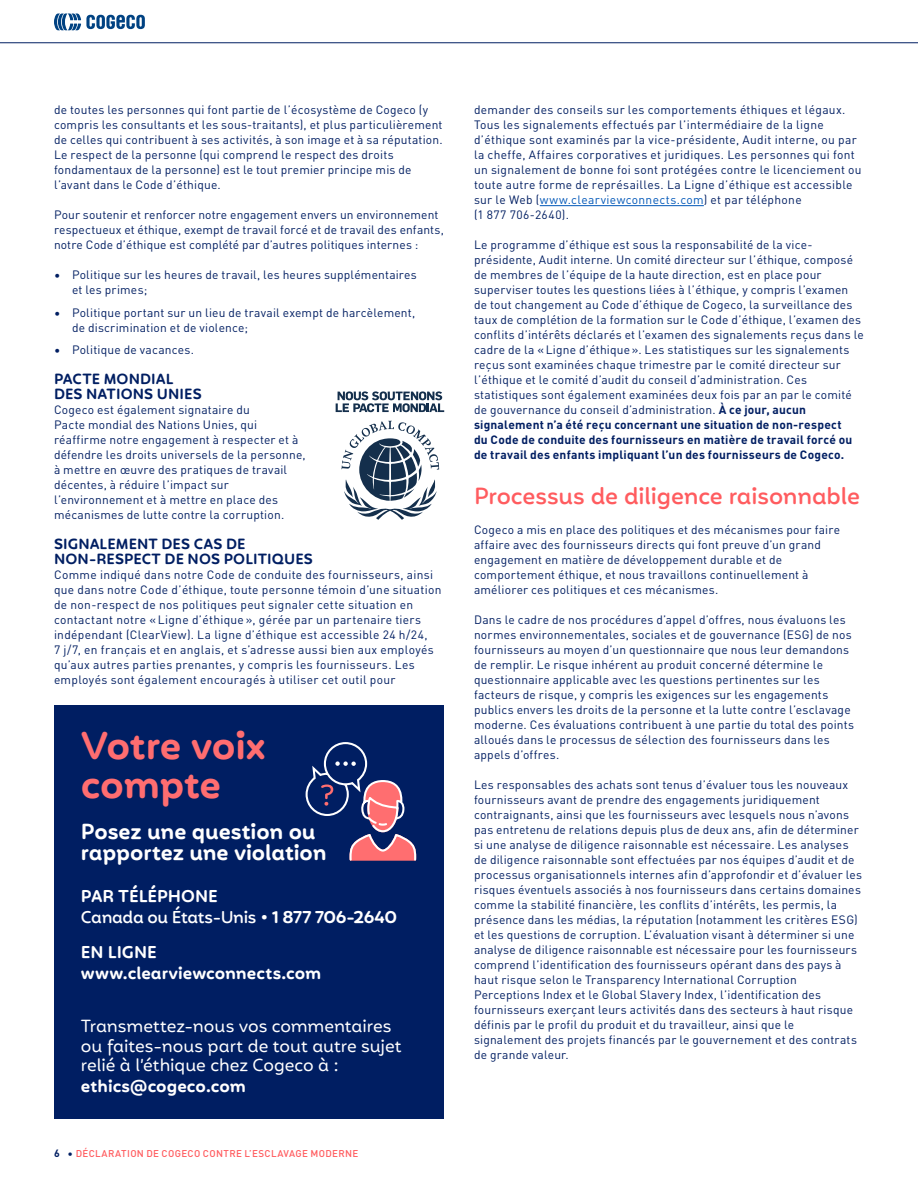
<style>
.page{position:relative;width:918px;height:1188px;background:#fff}
.page>*{position:absolute;margin:0;border:0;box-sizing:border-box;transform-origin:0 0}
.Niveau4{font:600 37.5px/39px "Mohr Rounded Alt";letter-spacing:-.01em;color:#ff6d70}
.Niveau3{font:500 22.5px "Mohr Rounded Alt";letter-spacing:-.01em;color:#ff5c5f}
.TexteCourant{font:600 21px/21px "Mohr Rounded Alt";letter-spacing:-.005em;color:#fff}
.TexteCourant-2{font:16.8px/19.5px "Mohr Rounded Alt";letter-spacing:-.005em;color:#fff}
.TexteCourant-3{font:600 16.5px "Mohr Rounded Alt";color:#fff}
.TexteCourant-4{font:500 16.5px "Mohr Rounded Alt";letter-spacing:-.025em;color:#fff}
.Niveau4-2{font:600 14.25px/15px "Mohr Rounded Alt";letter-spacing:.01em;color:#001e62}
.TexteCourant-5{font:12px/15px "DIN Pro";letter-spacing:.015em;color:#001e62}
.t1{font:500 9.75px "DIN Pro";letter-spacing:.035em;color:#ff5c5f}
.s1{font-size:23.1px}
.s2{font-weight:600}
.s3{font-weight:700;font-size:10.5px;color:#001e62}
.s4{font-weight:400;font-size:10.5px;color:#001e62}
.s5{color:#0057b8}
.s6{font-weight:700}
</style>
<div class="page">
<hr style="left:0;top:42px;width:918px;height:1px;background:#001e62">
<svg style="left:54px;top:14px;width:91px;height:16px"></svg>
<hr style="left:540px;top:205px;width:164px;height:1px;background:#0057b8">
<div style="left:54px;top:705px;width:390px;height:414px;background:#001e62"></div>
<svg style="left:305px;top:742px;width:112px;height:119px"></svg>
<svg style="left:342px;top:421px;width:97px;height:99px"></svg>
<svg style="left:336px;top:391px;width:108px;height:21px"></svg>
<p class="TexteCourant-5" style="left:54px;top:101px;width:390px">de toutes les personnes qui font partie de l’écosystème de Cogeco (y compris les consultants et les sous-traitants), et plus particulièrement de celles qui contribuent à ses activités, à son image et à sa réputation.<br>Le respect de la personne (qui comprend le respect des droits fondamentaux de la personne) est le tout premier principe mis de l’avant dans le Code d’éthique.</p>
<p class="TexteCourant-5" style="left:54px;top:206px;width:391px">Pour soutenir et renforcer notre engagement envers un environnement respectueux et éthique, exempt de travail forcé et de travail des enfants, notre Code d’éthique est complété par d’autres politiques internes :</p>
<p class="TexteCourant-5" style="left:72px;top:266px;width:346px;text-indent:-18px">• Politique sur les heures de travail, les heures supplémentaires et les primes;</p>
<p class="TexteCourant-5" style="left:72px;top:304px;width:345px;text-indent:-18px">• Politique portant sur un lieu de travail exempt de harcèlement, de discrimination et de violence;</p>
<p class="TexteCourant-5" style="left:54px;top:341px;width:142px">• Politique de vacances.</p>
<p class="Niveau4-2" style="left:54px;top:372px;width:149px">PACTE MONDIAL<br>DES NATIONS UNIES</p>
<p class="TexteCourant-5" style="left:54px;top:401px;width:253px">Cogeco est également signataire du<br>Pacte mondial des Nations Unies, qui réaffirme notre engagement à respecter et à défendre les droits universels de la personne, à mettre en œuvre des pratiques de travail décentes, à réduire l’impact sur l’environnement et à mettre en place des mécanismes de lutte contre la corruption.</p>
<p class="Niveau4-2" style="left:54px;top:537px;width:261px">SIGNALEMENT DES CAS DE<br>NON-RESPECT DE NOS POLITIQUES</p>
<p class="TexteCourant-5" style="left:54px;top:566px;width:389px">Comme indiqué dans notre Code de conduite des fournisseurs, ainsi que dans notre Code d’éthique, toute personne témoin d’une situation de non-respect de nos politiques peut signaler cette situation en contactant notre « Ligne d’éthique », gérée par un partenaire tiers indépendant (ClearView). La ligne d’éthique est accessible 24 h/24,<br>7 j/7, en français et en anglais, et s’adresse aussi bien aux employés qu’aux autres parties prenantes, y compris les fournisseurs. Les employés sont également encouragés à utiliser cet outil pour</p>
<p class="Niveau4" style="left:81px;top:727px;width:187px">Votre voix compte</p>
<p class="TexteCourant" style="left:81px;top:822px;width:247px">Posez une question ou rapportez une violation</p>
<p class="TexteCourant-3" style="left:81px;top:886px;width:138px">PAR TÉLÉPHONE</p>
<p class="TexteCourant-4" style="left:81px;top:908px;width:318px">Canada ou États-Unis <span class="s1">•</span> <span class="s2">1 877 706-2640</span></p>
<p class="TexteCourant-3" style="left:81px;top:942px;width:77px">EN LIGNE</p>
<p class="TexteCourant-3" style="left:81px;top:963px;width:242px">www.clearviewconnects.com</p>
<p class="TexteCourant-2" style="left:81px;top:1016px;width:322px">Transmettez-nous vos commentaires ou faites-nous part de tout autre sujet relié à l’éthique chez Cogeco à :</p>
<p class="TexteCourant-3" style="left:81px;top:1077px;width:166px">ethics@cogeco.com</p>
<p class="t1" style="left:54px;top:1146px;width:306px"><span class="s3">6</span> <span class="s4">•</span> DÉCLARATION DE COGECO CONTRE L’ESCLAVAGE MODERNE</p>
<p class="TexteCourant-5" style="left:474px;top:101px;width:389px">demander des conseils sur les comportements éthiques et légaux.<br>Tous les signalements effectués par l’intermédiaire de la ligne d’éthique sont examinés par la vice-présidente, Audit interne, ou par la cheffe, Affaires corporatives et juridiques. Les personnes qui font un signalement de bonne foi sont protégées contre le licenciement ou toute autre forme de représailles. La Ligne d’éthique est accessible sur le Web (<span class="s5">www.clearviewconnects.com</span>) et par téléphone<br>(1 877 706-2640).</p>
<p class="TexteCourant-5" style="left:474px;top:236px;width:391px">Le programme d’éthique est sous la responsabilité de la vice&shy;présidente, Audit interne. Un comité directeur sur l’éthique, composé de membres de l’équipe de la haute direction, est en place pour superviser toutes les questions liées à l’éthique, y compris l’examen de tout changement au Code d’éthique de Cogeco, la surveillance des taux de complétion de la formation sur le Code d’éthique, l’examen des conflits d’intérêts déclarés et l’examen des signalements reçus dans le cadre de la «Ligne d’éthique». Les statistiques sur les signalements reçus sont examinées chaque trimestre par le comité directeur sur l’éthique et le comité d’audit du conseil d’administration. Ces statistiques sont également examinées deux fois par an par le comité de gouvernance du conseil d’administration. <span class="s6">À ce jour, aucun signalement n’a été reçu concernant une situation de non-respect<br>du Code de conduite des fournisseurs en matière de travail forcé ou de travail des enfants impliquant l’un des fournisseurs de Cogeco.</span></p>
<p class="Niveau3" style="left:474px;top:483px;width:388px">Processus de diligence raisonnable</p>
<p class="TexteCourant-5" style="left:474px;top:521px;width:368px">Cogeco a mis en place des politiques et des mécanismes pour faire affaire avec des fournisseurs directs qui font preuve d’un grand engagement en matière de développement durable et de comportement éthique, et nous travaillons continuellement à améliorer ces politiques et ces mécanismes.</p>
<p class="TexteCourant-5" style="left:474px;top:611px;width:382px">Dans le cadre de nos procédures d’appel d’offres, nous évaluons les normes environnementales, sociales et de gouvernance (ESG) de nos fournisseurs au moyen d’un questionnaire que nous leur demandons de remplir. Le risque inhérent au produit concerné détermine le questionnaire applicable avec les questions pertinentes sur les facteurs de risque, y compris les exigences sur les engagements publics envers les droits de la personne et la lutte contre l’esclavage moderne. Ces évaluations contribuent à une partie du total des points alloués dans le processus de sélection des fournisseurs dans les appels d’offres.</p>
<p class="TexteCourant-5" style="left:474px;top:776px;width:390px">Les responsables des achats sont tenus d’évaluer tous les nouveaux fournisseurs avant de prendre des engagements juridiquement contraignants, ainsi que les fournisseurs avec lesquels nous n’avons pas entretenu de relations depuis plus de deux ans, afin de déterminer si une analyse de diligence raisonnable est nécessaire. Les analyses de diligence raisonnable sont effectuées par nos équipes d’audit et de processus organisationnels internes afin d’approfondir et d’évaluer les risques éventuels associés à nos fournisseurs dans certains domaines comme la stabilité financière, les conflits d’intérêts, les permis, la présence dans les médias, la réputation (notamment les critères ESG) et les questions de corruption. L’évaluation visant à déterminer si une analyse de diligence raisonnable est nécessaire pour les fournisseurs comprend l’identification des fournisseurs opérant dans des pays à haut risque selon le Transparency International Corruption Perceptions Index et le Global Slavery Index, l’identification des fournisseurs exerçant leurs activités dans des secteurs à haut risque définis par le profil du produit et du travailleur, ainsi que le signalement des projets financés par le gouvernement et des contrats de grande valeur.</p>
</div>
